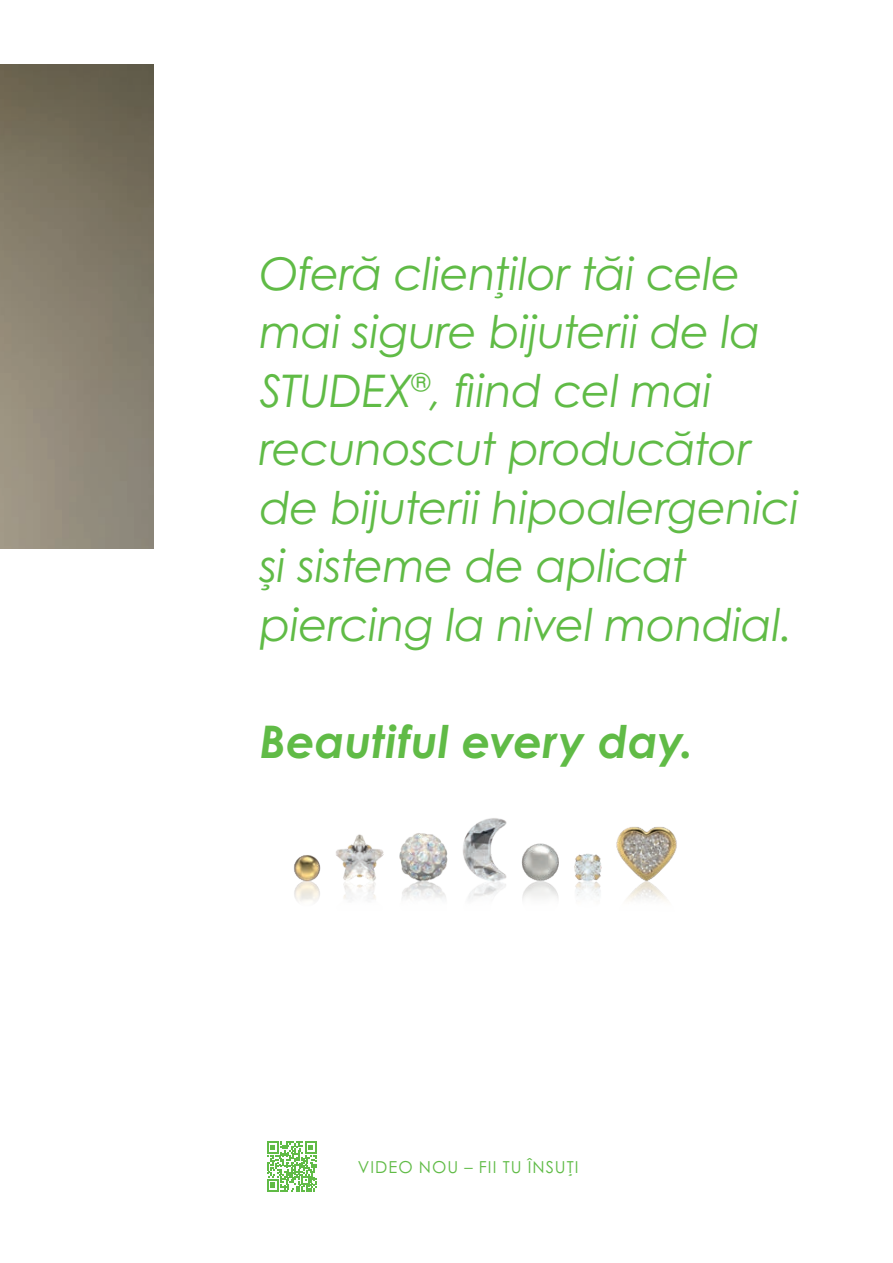
<style>
.page{position:relative;width:893px;height:1263px;background:#fff}
.page>*{position:absolute;margin:0;border:0;box-sizing:border-box;transform-origin:0 0}
.t1{font:italic 45px/58.5px "Century Gothic Pro";letter-spacing:-.015em;color:#60bb46}
.t2{font:italic 700 45px "Century Gothic Pro";letter-spacing:.005em;color:#60bb46}
.t3{font:16.5px "Century Gothic Pro";letter-spacing:.06em;color:#60bb46}
</style>
<div class="page">
<svg style="left:267px;top:1141px;width:50px;height:50px"></svg>
<img style="left:0;top:65px;width:154px;height:484px">
<img style="left:294px;top:818px;width:383px;height:84px">
<p class="t1" style="left:260px;top:244px;width:541px">Oferă clienților tăi cele mai sigure bijuterii de la<br>STUDEX<sup>®</sup>, fiind cel mai recunoscut producător de bijuterii hipoalergenici și sisteme de aplicat piercing la nivel mondial.</p>
<p class="t2" style="left:260px;top:713px;width:435px">Beautiful every day.</p>
<p class="t3" style="left:358px;top:1156px;width:222px">VIDEO NOU – FII TU ÎNSUȚI</p>
</div>
